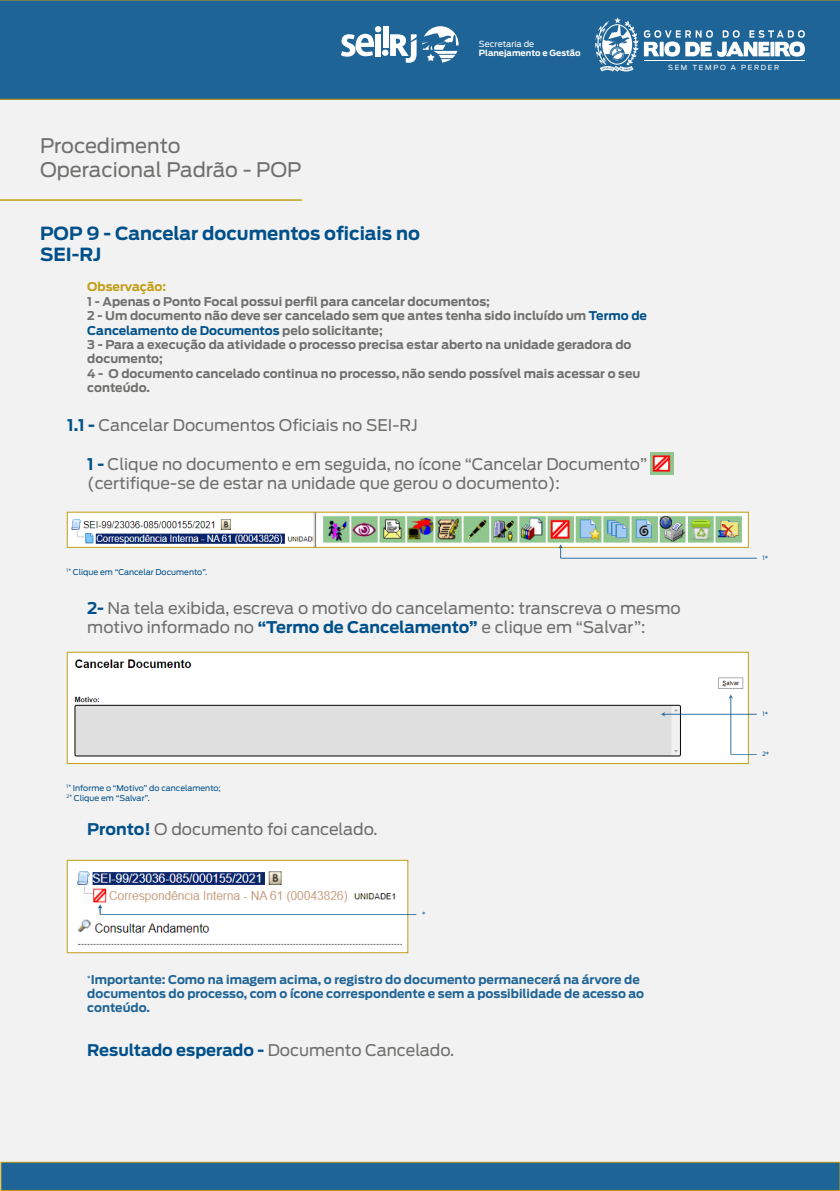
<style>
.page{position:relative;width:840px;height:1191px;background:#fff}
.page>*{position:absolute;margin:0;border:0;box-sizing:border-box;transform-origin:0 0}
.t1{font:20px/24px "Antenna";color:#6f6f6e}
.t2{font:700 18px/21.6px "Antenna";color:#00508a}
.t3{font:16px/19.2px "Antenna";color:#6f6f6e}
.t4{font:700 12px/14.4px "Antenna";color:#6f6f6e}
.t5{font:700 12px/14.4px "Antenna";color:#1f6496}
.t6{font:700 12px "Antenna";color:#c19e15}
.t7{font:700 8.4px "Antenna";color:#fff}
.t8{font:8.4px "Antenna";color:#fff}
.t9{font:8px/9.6px "Antenna";color:#00508a}
.t10{font:7px "Antenna";letter-spacing:.25em;color:#fff}
.t11{font:5.8px "Antenna";color:#00508a}
.s1{color:#00508a}
.s2{font-weight:700;color:#00508a}
</style>
<div class="page">
<div style="left:0;top:0;width:839px;height:1190px;background:#f2f2f2"></div>
<div style="left:1px;top:1162px;width:838px;height:28px;background:#1f6496"></div>
<div style="left:1px;top:1162px;width:838px;height:28px;border:1px solid #c09e12"></div>
<div style="left:0;top:0;width:839px;height:100px;background:#1f6496"></div>
<hr style="left:0;top:199px;width:301px;height:2px;background:#c19e15">
<img style="left:69px;top:862px;width:337px;height:89px">
<div style="left:67px;top:860px;width:341px;height:93px;border:1px solid #c19e15"></div>
<img style="left:69px;top:514px;width:677px;height:31px">
<img style="left:69px;top:654px;width:677px;height:107px">
<div style="left:67px;top:652px;width:681px;height:111px;border:1px solid #c19e15"></div>
<hr style="left:560px;top:558px;width:196px;height:1px;background:#00508a">
<div style="left:375px;top:34px;width:6px;height:22px;background:#fff"></div>
<svg style="left:340px;top:33px;width:35px;height:28px"></svg>
<div style="left:382px;top:26px;width:6px;height:22px;background:#fff"></div>
<div style="left:374px;top:26px;width:7px;height:6px;background:#fff;border-radius:50%"></div>
<svg style="left:382px;top:34px;width:34px;height:29px"></svg>
<svg style="left:422px;top:26px;width:36px;height:38px"></svg>
<svg style="left:595px;top:17px;width:209px;height:55px"></svg>
<hr style="left:643px;top:60px;width:161px;height:1px;background:#fff">
<svg style="left:558px;top:544px;width:4px;height:14px"></svg>
<svg style="left:730px;top:754px;width:26px;height:1px"></svg>
<hr style="left:663px;top:714px;width:93px;height:1px;background:#00508a">
<svg style="left:660px;top:712px;width:4px;height:4px"></svg>
<hr style="left:100px;top:914px;width:316px;height:1px;background:#00508a">
<hr style="left:730px;top:697px;width:1px;height:57px;background:#00508a">
<svg style="left:728px;top:694px;width:4px;height:4px"></svg>
<img style="left:650px;top:452px;width:23px;height:23px">
<svg style="left:98px;top:904px;width:4px;height:10px"></svg>
<p class="t8" style="left:478px;top:39px;width:57px">Secretaria de</p>
<p class="t7" style="left:478px;top:48px;width:103px">Planejamento e Gestão</p>
<p class="t10" style="left:667px;top:63px;width:113px">SEM TEMPO A PERDER</p>
<p class="t1" style="left:40px;top:134px;width:263px">Procedimento<br>Operacional Padrão - POP</p>
<p class="t2" style="left:40px;top:223px;width:381px">POP 9 - Cancelar documentos oficiais no<br>SEI-RJ</p>
<p class="t6" style="left:87px;top:280px;width:80px">Observação:</p>
<p class="t4" style="left:87px;top:294px;width:561px">1 - Apenas o Ponto Focal possui perfil para cancelar documentos;<br>2 - Um documento não deve ser cancelado sem que antes tenha sido incluído um <span class="s1">Termo de Cancelamento de Documentos</span> pelo solicitante;<br>3 - Para a execução da atividade o processo precisa estar aberto na unidade geradora do documento;<br>4 - O documento cancelado continua no processo, não sendo possível mais acessar o seu conteúdo.</p>
<p class="t3" style="left:67px;top:416px;width:352px"><span class="s2">1.1 -</span> Cancelar Documentos Oficiais no SEI-RJ</p>
<p class="t3" style="left:87px;top:454px;width:561px"><span class="s2">1 -</span> Clique no documento e em seguida, no ícone “Cancelar Documento” (certifique-se de estar na unidade que gerou o documento):</p>
<p class="t9" style="left:66px;top:567px;width:142px"><sup>1*</sup> Clique em “Cancelar Documento”.</p>
<p class="t11" style="left:762px;top:554px;width:7px">1*</p>
<p class="t3" style="left:87px;top:598px;width:594px"><span class="s2">2-</span> Na tela exibida, escreva o motivo do cancelamento: transcreva o mesmo motivo informado no <span class="s2">“Termo de Cancelamento”</span> e clique em “Salvar”:</p>
<p class="t9" style="left:66px;top:783px;width:156px"><sup>1*</sup> Informe o “Motivo” do cancelamento;<br><sup>2*</sup> Clique em “Salvar”.</p>
<p class="t3" style="left:87px;top:819px;width:292px"><span class="s2">Pronto!</span> O documento foi cancelado.</p>
<p class="t11" style="left:422px;top:910px;width:5px">*</p>
<p class="t5" style="left:87px;top:972px;width:558px"><sup>*</sup>Importante: Como na imagem acima, o registro do documento permanecerá na árvore de documentos do processo, com o ícone correspondente e sem a possibilidade de acesso ao conteúdo.</p>
<p class="t3" style="left:87px;top:1040px;width:368px"><span class="s2">Resultado esperado -</span> Documento Cancelado.</p>
<p class="t11" style="left:762px;top:710px;width:7px">1*</p>
<p class="t11" style="left:762px;top:750px;width:8px">2*</p>
</div>
